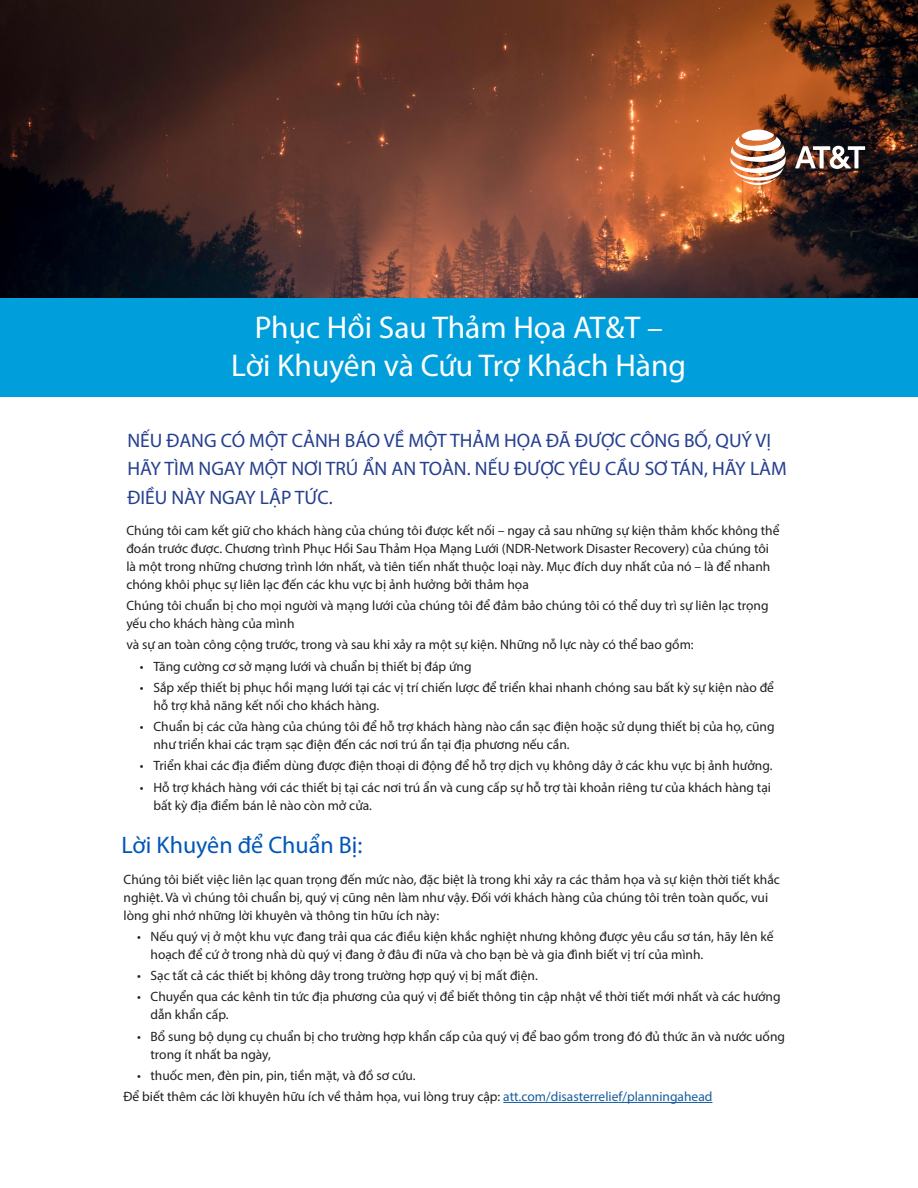
<style>
.page{position:relative;width:918px;height:1188px;background:#fff}
.page>*{position:absolute;margin:0;border:0;box-sizing:border-box;transform-origin:0 0}
.t1{font:31.5px/37.8px "Myriad Pro";color:#fff;text-align:center}
.t2{font:24px "Myriad Pro";color:#0057b8}
.t3{font:19.5px/28.5px "Myriad Pro";color:#253f8e}
.t4{font:13.5px/18px "Myriad Pro";color:#231f20}
.s1{color:#175d9e}
</style>
<div class="page">
<img style="left:0;top:0;width:918px;height:298px">
<div style="left:0;top:298px;width:918px;height:99px;background:#009fdb"></div>
<img style="left:730px;top:130px;width:135px;height:55px">
<hr style="left:503px;top:1102px;width:209px;height:1px;background:#175d9e">
<p class="t1" style="left:231px;top:308px;width:456px">Phục Hồi Sau Thảm Họa AT&amp;T –<br>Lời Khuyên và Cứu Trợ Khách Hàng</p>
<p class="t3" style="left:127px;top:426px;width:661px">NẾU ĐANG CÓ MỘT CẢNH BÁO VỀ MỘT THẢM HỌA ĐÃ ĐƯỢC CÔNG BỐ, QUÝ VỊ<br>HÃY TÌM NGAY MỘT NƠI TRÚ ẨN AN TOÀN. NẾU ĐƯỢC YÊU CẦU SƠ TÁN, HÃY LÀM<br>ĐIỀU NÀY NGAY LẬP TỨC.</p>
<p class="t4" style="left:126px;top:521px;width:655px">Chúng tôi cam kết giữ cho khách hàng của chúng tôi được kết nối – ngay cả sau những sự kiện thảm khốc không thể đoán trước được. Chương trình Phục Hồi Sau Thảm Họa Mạng Lưới (NDR-Network Disaster Recovery) của chúng tôi là một trong những chương trình lớn nhất, và tiên tiến nhất thuộc loại này. Mục đích duy nhất của nó – là để nhanh chóng khôi phục sự liên lạc đến các khu vực bị ảnh hưởng bởi thảm họa</p>
<p class="t4" style="left:126px;top:596px;width:644px">Chúng tôi chuẩn bị cho mọi người và mạng lưới của chúng tôi để đảm bảo chúng tôi có thể duy trì sự liên lạc trọng yếu cho khách hàng của mình</p>
<p class="t4" style="left:126px;top:636px;width:569px">và sự an toàn công cộng trước, trong và sau khi xảy ra một sự kiện. Những nỗ lực này có thể bao gồm:</p>
<p class="t4" style="left:140px;top:657px;width:333px">• Tăng cường cơ sở mạng lưới và chuẩn bị thiết bị đáp ứng</p>
<p class="t4" style="left:153px;top:678px;width:622px;text-indent:-14px">• Sắp xếp thiết bị phục hồi mạng lưới tại các vị trí chiến lược để triển khai nhanh chóng sau bất kỳ sự kiện nào để hỗ trợ khả năng kết nối cho khách hàng.</p>
<p class="t4" style="left:153px;top:717px;width:623px;text-indent:-14px">• Chuẩn bị các cửa hàng của chúng tôi để hỗ trợ khách hàng nào cần sạc điện hoặc sử dụng thiết bị của họ, cũng như triển khai các trạm sạc điện đến các nơi trú ẩn tại địa phương nếu cần.</p>
<p class="t4" style="left:140px;top:757px;width:634px">• Triển khai các địa điểm dùng được điện thoại di động để hỗ trợ dịch vụ không dây ở các khu vực bị ảnh hưởng.</p>
<p class="t4" style="left:153px;top:778px;width:619px;text-indent:-14px">• Hỗ trợ khách hàng với các thiết bị tại các nơi trú ẩn và cung cấp sự hỗ trợ tài khoản riêng tư của khách hàng tại bất kỳ địa điểm bán lẻ nào còn mở cửa.</p>
<p class="t2" style="left:122px;top:830px;width:242px">Lời Khuyên để Chuẩn Bị:</p>
<p class="t4" style="left:124px;top:870px;width:658px">Chúng tôi biết việc liên lạc quan trọng đến mức nào, đặc biệt là trong khi xảy ra các thảm họa và sự kiện thời tiết khắc nghiệt. Và vì chúng tôi chuẩn bị, quý vị cũng nên làm như vậy. Đối với khách hàng của chúng tôi trên toàn quốc, vui lòng ghi nhớ những lời khuyên và thông tin hữu ích này:</p>
<p class="t4" style="left:151px;top:927px;width:624px;text-indent:-14px">• Nếu quý vị ở một khu vực đang trải qua các điều kiện khắc nghiệt nhưng không được yêu cầu sơ tán, hãy lên kế hoạch để cứ ở trong nhà dù quý vị đang ở đâu đi nữa và cho bạn bè và gia đình biết vị trí của mình.</p>
<p class="t4" style="left:137px;top:966px;width:402px">• Sạc tất cả các thiết bị không dây trong trường hợp quý vị bị mất điện.</p>
<p class="t4" style="left:151px;top:988px;width:632px;text-indent:-14px">• Chuyển qua các kênh tin tức địa phương của quý vị để biết thông tin cập nhật về thời tiết mới nhất và các hướng dẫn khẩn cấp.</p>
<p class="t4" style="left:151px;top:1027px;width:636px;text-indent:-14px">• Bổ sung bộ dụng cụ chuẩn bị cho trường hợp khẩn cấp của quý vị để bao gồm trong đó đủ thức ăn và nước uống trong ít nhất ba ngày,</p>
<p class="t4" style="left:137px;top:1066px;width:280px">• thuốc men, đèn pin, pin, tiền mặt, và đồ sơ cứu.</p>
<p class="t4" style="left:124px;top:1087px;width:590px">Để biết thêm các lời khuyên hữu ích về thảm họa, vui lòng truy cập: <span class="s1">att.com/disasterrelief/planningahead</span></p>
</div>
